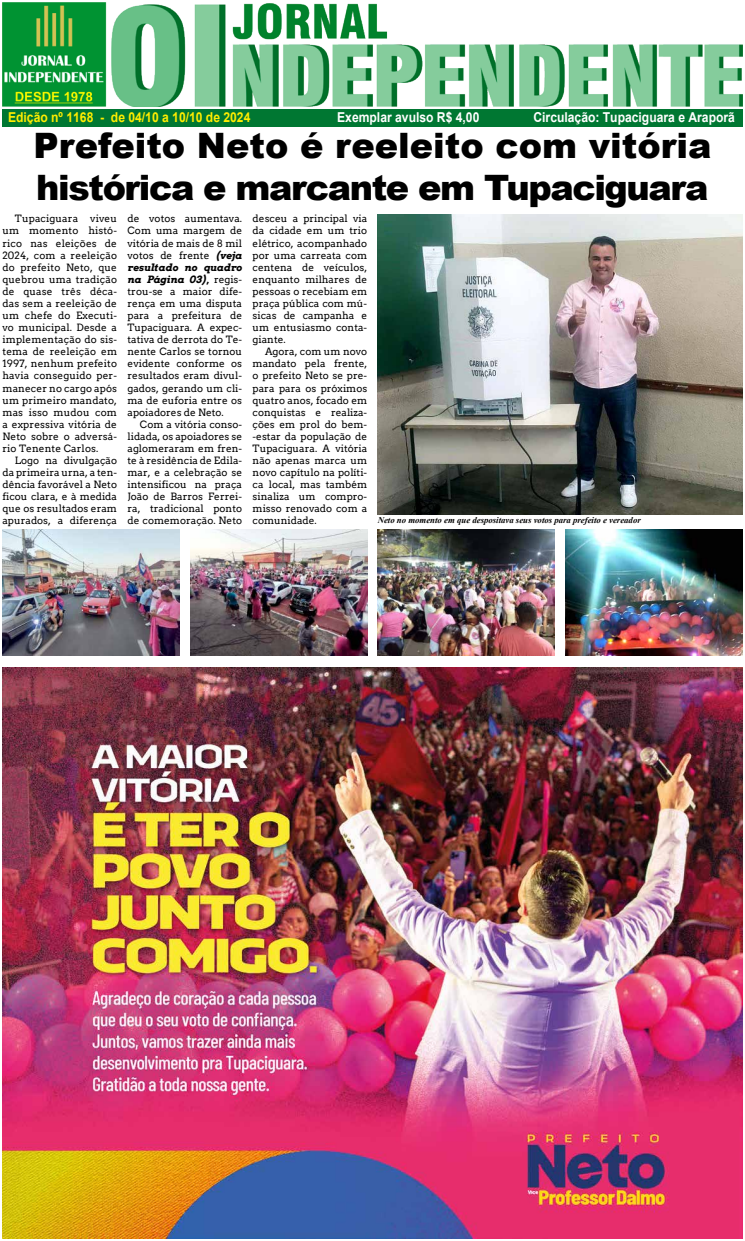
<style>
.page{position:relative;width:745px;height:1241px;background:#fff}
.page>*{position:absolute;margin:0;border:0;box-sizing:border-box;transform-origin:0 0}
.t1{font:900 35px/42px "Arial";letter-spacing:-.025em;color:#000}
.t2{font:700 13.65px "Arial";color:#fff;scale:.89 1}
.t3{font:700 13.65px "Arial";color:#ffed00;scale:.89 1}
.t4{font:10.06px/12.1px "Arvo";color:#000;text-align:justify}
.t5{font:italic 700 8.75px "Times New Roman";color:#000}
.s1{font-weight:700;font-style:italic}
</style>
<div class="page">
<img style="left:2px;top:2px;width:740px;height:104px">
<div style="left:2px;top:109px;width:740px;height:18px;background:#007732"></div>
<img style="left:377px;top:529px;width:177px;height:126px">
<img style="left:565px;top:529px;width:177px;height:126px">
<img style="left:190px;top:529px;width:177px;height:126px">
<img style="left:2px;top:529px;width:177px;height:126px">
<img style="left:377px;top:215px;width:365px;height:299px">
<img style="left:2px;top:667px;width:740px;height:571px">
<h2 class="t3" style="left:8px;top:108px;width:273px">Edição nº 1168 - de 04/10 a 10/10 de 2024</h2>
<h2 class="t2" style="left:337px;top:108px;width:161px">Exemplar avulso R$ 4,00</h2>
<h2 class="t2" style="left:533px;top:107px;width:228px">Circulação: Tupaciguara e Araporã</h2>
<h1 class="t1" style="left:33px;top:125px;width:679px">Prefeito Neto é reeleito com vitória histórica e marcante em Tupaciguara</h1>
<p class="t4" style="left:127px;top:213px;width:116px">de votos aumentava.<br>Com uma margem de vitória de mais de 8 mil votos de frente <span class="s1">(veja resultado no quadro na Página 03),</span> regis&shy;trou-se a maior dife&shy;rença em uma disputa para a prefeitura de Tupaciguara. A expec&shy;tativa de derrota do Te&shy;nente Carlos se tornou evidente conforme os resultados eram divul&shy;gados, gerando um cli&shy;ma de euforia entre os apoiadores de Neto.</p>
<p class="t4" style="left:127px;top:418px;width:116px;text-indent:12px">Com a vitória conso&shy;lidada, os apoiadores se aglomeraram em fren&shy;te à residência de Edila&shy;mar, e a celebração se intensificou na praça João de Barros Ferrei&shy;ra, tradicional ponto de comemoração. Neto</p>
<p class="t4" style="left:252px;top:213px;width:116px">desceu a principal via da cidade em um trio elétrico, acompanhado por uma carreata com centena de veículos, enquanto milhares de pessoas o recebiam em praça pública com mú&shy;sicas de campanha e um entusiasmo conta&shy;giante.</p>
<p class="t4" style="left:252px;top:345px;width:116px;text-indent:12px">Agora, com um novo mandato pela frente, o prefeito Neto se pre&shy;para para os próximos quatro anos, focado em conquistas e realiza&shy;ções em prol do bem--estar da população de Tupaciguara. A vitória não apenas marca um novo capítulo na políti&shy;ca local, mas também sinaliza um compro&shy;misso renovado com a comunidade.</p>
<p class="t4" style="left:2px;top:213px;width:116px;text-indent:12px">Tupaciguara viveu um momento histó&shy;rico nas eleições de 2024, com a reeleição do prefeito Neto, que quebrou uma tradição de quase três déca&shy;das sem a reeleição de um chefe do Executi&shy;vo municipal. Desde a implementação do sis&shy;tema de reeleição em 1997, nenhum prefeito havia conseguido per&shy;manecer no cargo após um primeiro mandato, mas isso mudou com a expressiva vitória de Neto sobre o adversá&shy;rio Tenente Carlos.</p>
<p class="t4" style="left:2px;top:454px;width:116px;text-indent:12px">Logo na divulgação da primeira urna, a ten&shy;dência favorável a Neto ficou clara, e à medida que os resultados eram apurados, a diferença</p>
<p class="t5" style="left:377px;top:514px;width:264px">Neto no momento em que despositava seus votos para prefeito e vereador</p>
</div>
